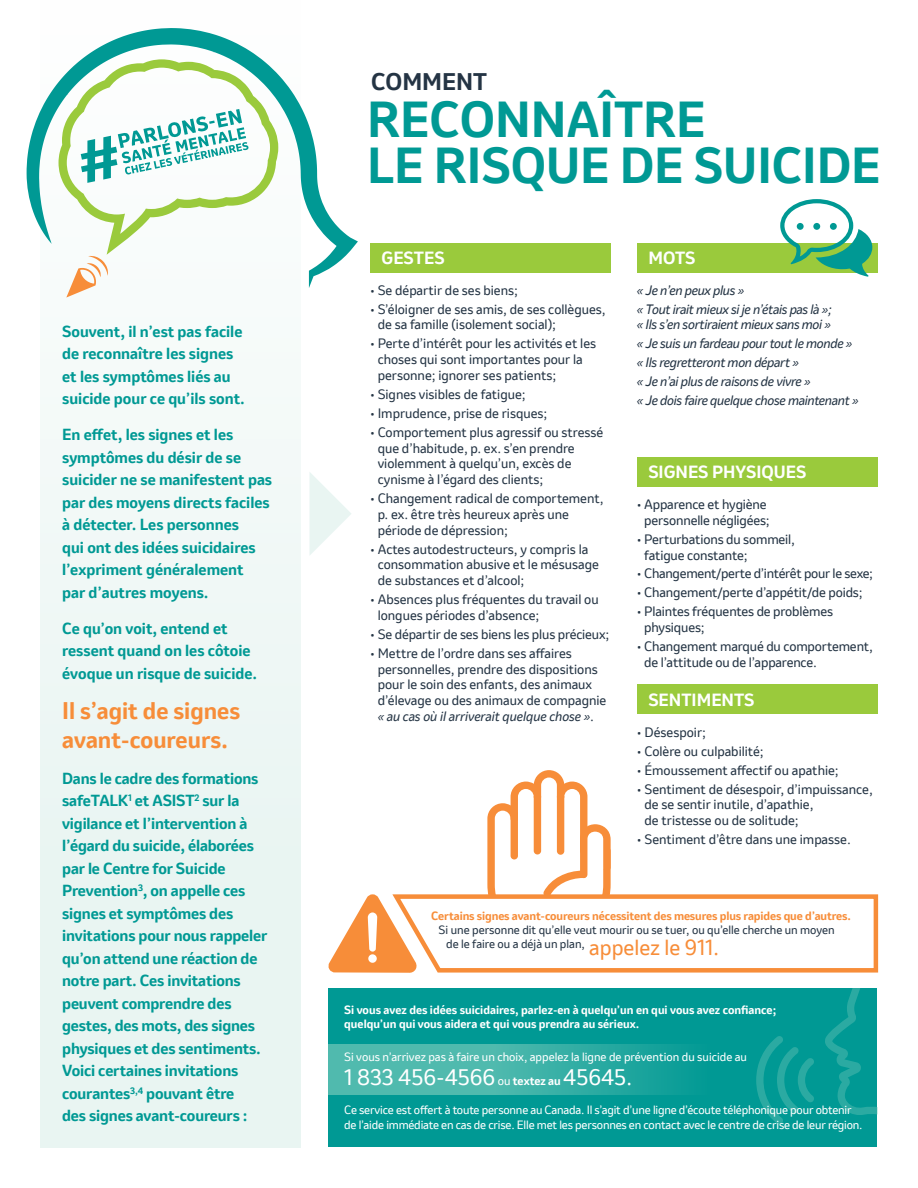
<style>
.page{position:relative;width:918px;height:1188px;background:#fff}
.page>*{position:absolute;margin:0;border:0;box-sizing:border-box;transform-origin:0 0}
.t1{font:700 47.25px/46.5px "Invention";color:#009994}
.t2{font:700 22.5px/28.5px "Invention";color:#f78d39}
.t3{font:700 22.5px "Invention";color:#243444}
.t4{font:21px "Invention";color:#fff}
.t5{font:700 16.5px "Invention";color:#fff}
.t6{font:700 15px/22.5px "Invention";letter-spacing:-.01em;color:#009994}
.t7{font:12.75px/15.8px "Invention";color:#243444}
.t8{font:italic 12.75px/19px "Invention";letter-spacing:-.02em;color:#243444}
.t9{font:12.75px "Invention";letter-spacing:-.02em;color:#243444}
.t10{font:11.25px/14.2px "Invention";letter-spacing:-.015em;color:#fff}
.t11{font:700 11.25px/14.2px "Invention";color:#fff}
.t12{font:11.25px/14.2px "Invention";color:#243444}
.t13{font:700 11.25px "Invention";letter-spacing:-.01em;color:#f78d39}
.s1{font-style:italic}
.s2{font-size:20.4px;color:#f78d39}
.s3{font-size:11.25px}
.s4{font-weight:700;font-size:11.25px}
</style>
<div class="page">
<div style="left:40px;top:0;width:262px;height:1148px;background:#e9f5f2"></div>
<div style="left:370px;top:243px;width:241px;height:29px;background:#9aca3c"></div>
<div style="left:637px;top:243px;width:241px;height:29px;background:#9aca3c"></div>
<div style="left:637px;top:457px;width:241px;height:29px;background:#9aca3c"></div>
<div style="left:637px;top:685px;width:241px;height:29px;background:#9aca3c"></div>
<svg style="left:309px;top:472px;width:42px;height:83px"></svg>
<div style="left:328px;top:988px;width:550px;height:159px;background:#009994"></div>
<svg style="left:757px;top:1036px;width:57px;height:88px"></svg>
<svg style="left:825px;top:988px;width:53px;height:127px"></svg>
<svg style="left:328px;top:1044px;width:429px;height:50px"></svg>
<svg style="left:328px;top:770px;width:551px;height:203px"></svg>
<div style="left:368px;top:954px;width:9px;height:9px;background:#fff;border-radius:50%"></div>
<svg style="left:27px;top:28px;width:331px;height:260px"></svg>
<svg style="left:59px;top:59px;width:219px;height:239px"></svg>
<svg style="left:780px;top:199px;width:92px;height:78px"></svg>
<div style="left:797px;top:223px;width:7px;height:7px;background:#009994;border-radius:50%"></div>
<div style="left:813px;top:223px;width:7px;height:7px;background:#009994;border-radius:50%"></div>
<div style="left:830px;top:223px;width:7px;height:7px;background:#009994;border-radius:50%"></div>
<p class="t6" style="left:62px;top:320px;width:184px">Souvent, il n’est pas facile de reconnaître les signes et les symptômes liés au suicide pour ce qu’ils sont.</p>
<p class="t6" style="left:62px;top:423px;width:211px">En effet, les signes et les symptômes du désir de se suicider ne se manifestent pas par des moyens directs faciles à détecter. Les personnes<br>qui ont des idées suicidaires l’expriment généralement<br>par d’autres moyens.</p>
<p class="t6" style="left:62px;top:617px;width:197px">Ce qu’on voit, entend et ressent quand on les côtoie évoque un risque de suicide.</p>
<h2 class="t2" style="left:62px;top:697px;width:180px">Il s’agit de signes avant-coureurs.</h2>
<p class="t6" style="left:62px;top:767px;width:207px">Dans le cadre des formations safeTALK<sup>1</sup> et ASIST<sup>2</sup> sur la vigilance et l’intervention à l’égard du suicide, élaborées par le Centre for Suicide<br>Prevention<sup>3</sup>, on appelle ces signes et symptômes des invitations pour nous rappeler qu’on attend une réaction de notre part. Ces invitations peuvent comprendre des gestes, des mots, des signes physiques et des sentiments.<br>Voici certaines invitations courantes<sup>3,4</sup> pouvant être<br>des signes avant-coureurs :</p>
<h2 class="t3" style="left:371px;top:66px;width:117px">COMMENT</h2>
<h1 class="t1" style="left:367px;top:96px;width:515px">RECONNAÎTRE<br>LE RISQUE DE SUICIDE</h1>
<p class="t5" style="left:382px;top:246px;width:64px">GESTES</p>
<p class="t7" style="left:370px;top:282px;width:149px">• Se départir de ses biens;</p>
<p class="t7" style="left:378px;top:301px;width:230px;text-indent:-8px">• S’éloigner de ses amis, de ses collègues, de sa famille (isolement social);</p>
<p class="t7" style="left:378px;top:336px;width:220px;text-indent:-8px">• Perte d’intérêt pour les activités et les choses qui sont importantes pour la personne; ignorer ses patients;</p>
<p class="t7" style="left:370px;top:386px;width:157px">• Signes visibles de fatigue;</p>
<p class="t7" style="left:370px;top:405px;width:179px">• Imprudence, prise de risques;</p>
<p class="t7" style="left:378px;top:424px;width:227px;text-indent:-8px">• Comportement plus agressif ou stressé que d’habitude, p. ex. s’en prendre violemment à quelqu’un, excès de cynisme à l’égard des clients;</p>
<p class="t7" style="left:378px;top:490px;width:227px;text-indent:-8px">• Changement radical de comportement, p. ex. être très heureux après une période de dépression;</p>
<p class="t7" style="left:378px;top:541px;width:223px;text-indent:-8px">• Actes autodestructeurs, y compris la consommation abusive et le mésusage de substances et d’alcool;</p>
<p class="t7" style="left:378px;top:591px;width:223px;text-indent:-8px">• Absences plus fréquentes du travail ou longues périodes d’absence;</p>
<p class="t7" style="left:370px;top:626px;width:241px">• Se départir de ses biens les plus précieux;</p>
<p class="t7" style="left:378px;top:645px;width:230px;text-indent:-8px">• Mettre de l’ordre dans ses affaires personnelles, prendre des dispositions pour le soin des enfants, des animaux d’élevage ou des animaux de compagnie <span class="s1">« au cas où il arriverait quelque chose »</span>.</p>
<p class="t5" style="left:648px;top:246px;width:49px">MOTS</p>
<p class="t8" style="left:637px;top:280px;width:196px">« Je n’en peux plus »<br>« Tout irait mieux si je n’étais pas là »;</p>
<p class="t8" style="left:637px;top:315px;width:223px">« Ils s’en sortiraient mieux sans moi »<br>« Je suis un fardeau pour tout le monde » « Ils regretteront mon départ »<br>« Je n’ai plus de raisons de vivre »<br>« Je dois faire quelque chose maintenant »</p>
<p class="t5" style="left:648px;top:460px;width:159px">SIGNES PHYSIQUES</p>
<p class="t7" style="left:637px;top:496px;width:134px;text-align:center">• Apparence et hygiène personnelle négligées;</p>
<p class="t7" style="left:644px;top:531px;width:152px;text-indent:-7px">• Perturbations du sommeil, fatigue constante;</p>
<p class="t9" style="left:637px;top:565px;width:238px">• Changement/perte d’intérêt pour le sexe;</p>
<p class="t7" style="left:637px;top:585px;width:227px">• Changement/perte d’appétit/de poids;</p>
<p class="t7" style="left:644px;top:604px;width:190px;text-indent:-7px">• Plaintes fréquentes de problèmes physiques;</p>
<p class="t7" style="left:644px;top:639px;width:230px;text-indent:-7px">• Changement marqué du comportement, de l’attitude ou de l’apparence.</p>
<p class="t5" style="left:648px;top:688px;width:108px">SENTIMENTS</p>
<p class="t7" style="left:637px;top:724px;width:71px">• Désespoir;</p>
<p class="t7" style="left:637px;top:743px;width:128px">• Colère ou culpabilité;</p>
<p class="t7" style="left:637px;top:762px;width:203px">• Émoussement affectif ou apathie;</p>
<p class="t7" style="left:645px;top:781px;width:230px;text-indent:-8px">• Sentiment de désespoir, d’impuissance, de se sentir inutile, d’apathie,<br>de tristesse ou de solitude;</p>
<p class="t7" style="left:637px;top:831px;width:215px">• Sentiment d’être dans une impasse.</p>
<p class="t13" style="left:431px;top:907px;width:421px">Certains signes avant-coureurs nécessitent des mesures plus rapides que d’autres.</p>
<p class="t12" style="left:446px;top:923px;width:390px;text-indent:-8px">Si une personne dit qu’elle veut mourir ou se tuer, ou qu’elle cherche un moyen de le faire ou a déjà un plan, <span class="s2">appelez le 911.</span></p>
<p class="t11" style="left:344px;top:1003px;width:434px">Si vous avez des idées suicidaires, parlez-en à quelqu’un en qui vous avez confiance; quelqu’un qui vous aidera et qui vous prendra au sérieux.</p>
<p class="t10" style="left:344px;top:1050px;width:404px">Si vous n’arrivez pas à faire un choix, appelez la ligne de prévention du suicide au</p>
<h3 class="t4" style="left:344px;top:1063px;width:290px">1 833 456-4566 <span class="s3">ou</span> <span class="s4">textez au</span> 45645.</h3>
<p class="t10" style="left:344px;top:1103px;width:520px">Ce service est offert à toute personne au Canada. Il s’agit d’une ligne d’écoute téléphonique pour obtenir de l’aide immédiate en cas de crise. Elle met les personnes en contact avec le centre de crise de leur région.</p>
</div>
